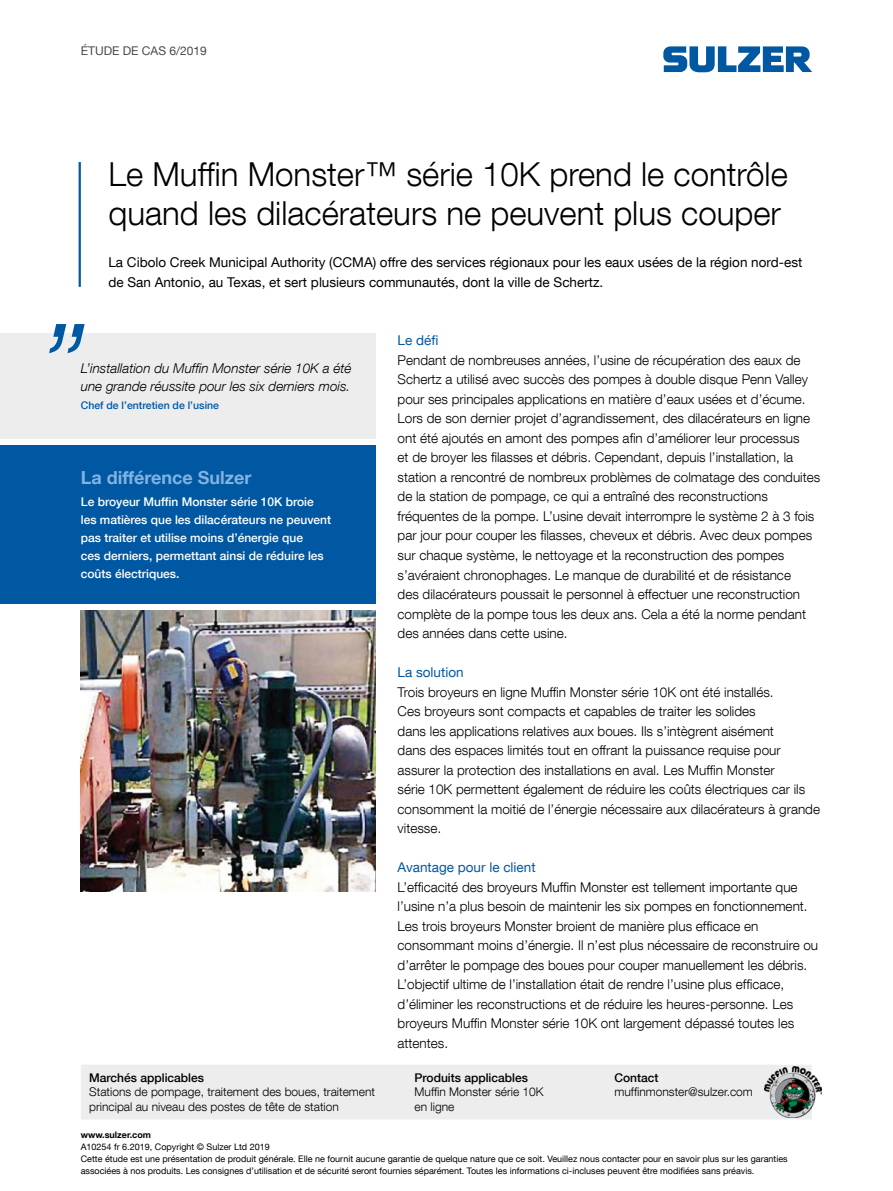
<style>
.page{position:relative;width:893px;height:1191px;background:#fff}
.page>*{position:absolute;margin:0;border:0;box-sizing:border-box;transform-origin:0 0}
.Cover_title{font:300 33px/39.6px "Helvetica Neue LT Com";color:#000}
.Difference_headline{font:700 18px "Helvetica Neue LT Com";color:#81b2e1}
.Body_text{font:300 13.5px/19.5px "Helvetica Neue LT Com";color:#000}
.Lead_text{font:13.5px/19.5px "Helvetica Neue LT Com";color:#000}
.t1{font:italic 300 13.5px/18px "Helvetica Neue LT Com";color:#000}
.Subtitle_blue{font:13.5px "Helvetica Neue LT Com";color:#0058a2}
.Difference_text{font:500 12px/18px "Helvetica Neue LT Com";color:#fff}
.Contact_text{font:300 12px/14.4px "Helvetica Neue LT Com";color:#000}
.Contact_headline{font:500 12px "Helvetica Neue LT Com";color:#000}
.CASE_STUDY{font:12px "Helvetica Neue LT Com";color:#4a4a49}
.Quoted_person{font:500 10.5px "Helvetica Neue LT Com";color:#0058a2}
.Disclaimer{font:9px/12px "Helvetica Neue LT Com";color:#000}
.URL{font:700 9px "Helvetica Neue LT Com";color:#000}
</style>
<div class="page">
<div style="left:81px;top:1065px;width:731px;height:54px;background:#ededed"></div>
<svg style="left:663px;top:46px;width:149px;height:26px"></svg>
<img style="left:764px;top:1066px;width:58px;height:51px">
<hr style="left:79px;top:162px;width:2px;height:125px;background:#0058a2">
<div style="left:0;top:333px;width:376px;height:105px;background:#ededed"></div>
<svg style="left:49px;top:324px;width:36px;height:29px"></svg>
<div style="left:0;top:446px;width:376px;height:158px;background:#0058a2"></div>
<img style="left:81px;top:611px;width:295px;height:281px">
<p class="CASE_STUDY" style="left:81px;top:43px;width:128px">ÉTUDE DE CAS 6/2019</p>
<p class="Cover_title" style="left:108px;top:153px;width:681px">Le Muffin Monster™ série 10K prend le contrôle quand les dilacérateurs ne peuvent plus couper</p>
<p class="Lead_text" style="left:108px;top:252px;width:695px">La Cibolo Creek Municipal Authority (CCMA) offre des services régionaux pour les eaux usées de la région nord-est de San Antonio, au Texas, et sert plusieurs communautés, dont la ville de Schertz.</p>
<p class="t1" style="left:81px;top:359px;width:272px">L’installation du Muffin Monster série 10K a été une grande réussite pour les six derniers mois.</p>
<p class="Quoted_person" style="left:81px;top:399px;width:140px">Chef de l’entretien de l’usine</p>
<p class="Difference_headline" style="left:81px;top:466px;width:172px">La différence Sulzer</p>
<p class="Difference_text" style="left:81px;top:493px;width:252px">Le broyeur Muffin Monster série 10K broie les matières que les dilacérateurs ne peuvent pas traiter et utilise moins d’énergie que<br>ces derniers, permettant ainsi de réduire les coûts électriques.</p>
<p class="Contact_headline" style="left:89px;top:1070px;width:116px">Marchés applicables</p>
<p class="Contact_text" style="left:89px;top:1084px;width:287px">Stations de pompage, traitement des boues, traitement principal au niveau des postes de tête de station</p>
<p class="Subtitle_blue" style="left:398px;top:332px;width:42px">Le défi</p>
<p class="Body_text" style="left:398px;top:350px;width:424px">Pendant de nombreuses années, l’usine de récupération des eaux de Schertz a utilisé avec succès des pompes à double disque Penn Valley pour ses principales applications en matière d’eaux usées et d’écume.<br>Lors de son dernier projet d’agrandissement, des dilacérateurs en ligne ont été ajoutés en amont des pompes afin d’améliorer leur processus<br>et de broyer les filasses et débris. Cependant, depuis l’installation, la station a rencontré de nombreux problèmes de colmatage des conduites de la station de pompage, ce qui a entraîné des reconstructions fréquentes de la pompe. L’usine devait interrompre le système 2 à 3 fois par jour pour couper les filasses, cheveux et débris. Avec deux pompes sur chaque système, le nettoyage et la reconstruction des pompes s’avéraient chronophages. Le manque de durabilité et de résistance<br>des dilacérateurs poussait le personnel à effectuer une reconstruction complète de la pompe tous les deux ans. Cela a été la norme pendant des années dans cette usine.</p>
<p class="Subtitle_blue" style="left:398px;top:664px;width:68px">La solution</p>
<p class="Body_text" style="left:398px;top:681px;width:424px">Trois broyeurs en ligne Muffin Monster série 10K ont été installés.<br>Ces broyeurs sont compacts et capables de traiter les solides<br>dans les applications relatives aux boues. Ils s’intègrent aisément<br>dans des espaces limités tout en offrant la puissance requise pour assurer la protection des installations en aval. Les Muffin Monster<br>série 10K permettent également de réduire les coûts électriques car ils consomment la moitié de l’énergie nécessaire aux dilacérateurs à grande vitesse.</p>
<p class="Subtitle_blue" style="left:398px;top:859px;width:140px">Avantage pour le client</p>
<p class="Body_text" style="left:398px;top:876px;width:422px">L’efficacité des broyeurs Muffin Monster est tellement importante que l’usine n’a plus besoin de maintenir les six pompes en fonctionnement.<br>Les trois broyeurs Monster broient de manière plus efficace en consommant moins d’énergie. Il n’est plus nécessaire de reconstruire ou d’arrêter le pompage des boues pour couper manuellement les débris.<br>L’objectif ultime de l’installation était de rendre l’usine plus efficace, d’éliminer les reconstructions et de réduire les heures-personne. Les broyeurs Muffin Monster série 10K ont largement dépassé toutes les attentes.</p>
<p class="Contact_headline" style="left:415px;top:1070px;width:115px">Produits applicables</p>
<p class="Contact_text" style="left:415px;top:1084px;width:131px">Muffin Monster série 10K en ligne</p>
<p class="Contact_headline" style="left:614px;top:1070px;width:46px">Contact</p>
<p class="Contact_text" style="left:614px;top:1084px;width:140px">muffinmonster@sulzer.com</p>
<p class="URL" style="left:81px;top:1129px;width:72px">www.sulzer.com</p>
<p class="Disclaimer" style="left:81px;top:1140px;width:190px">A10254 fr 6.2019, Copyright © Sulzer Ltd 2019</p>
<p class="Disclaimer" style="left:81px;top:1152px;width:708px">Cette étude est une présentation de produit générale. Elle ne fournit aucune garantie de quelque nature que ce soit. Veuillez nous contacter pour en savoir plus sur les garanties associées à nos produits. Les consignes d’utilisation et de sécurité seront fournies séparément. Toutes les informations ci-incluses peuvent être modifiées sans préavis.</p>
</div>
